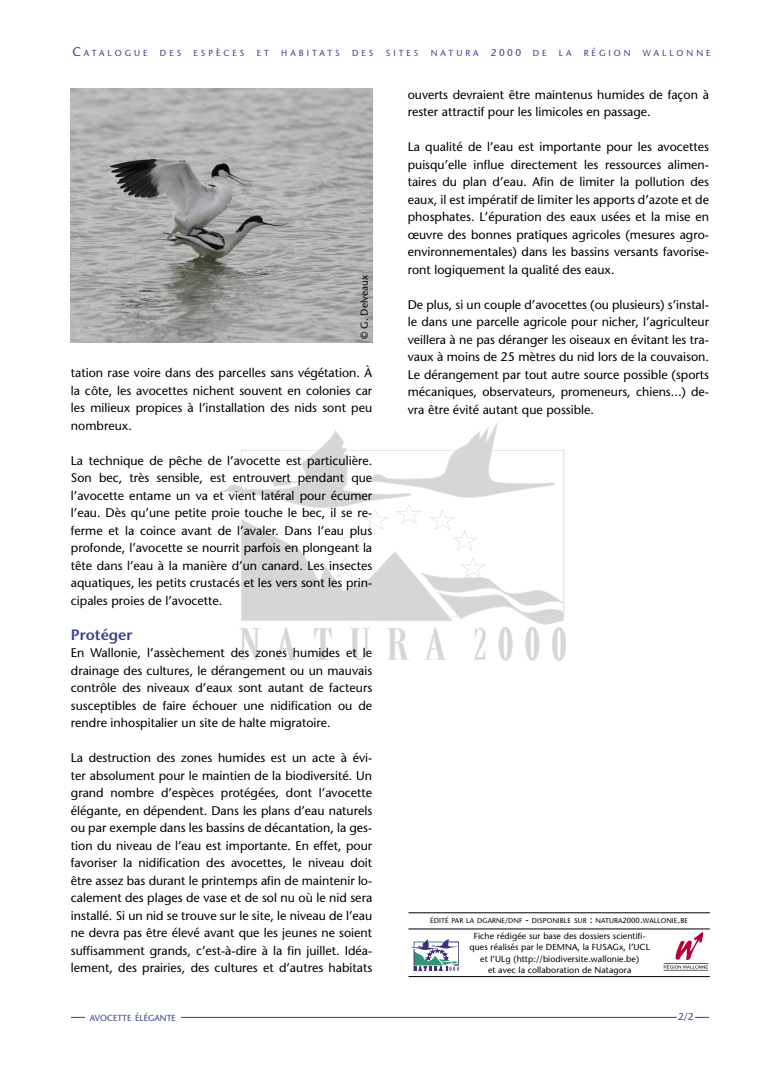
<style>
.page{position:relative;width:780px;height:1088px;background:#fff}
.page>*{position:absolute;margin:0;border:0;box-sizing:border-box;transform-origin:0 0}
.t1{font:600 15px "Stone Sans";color:#3a418f}
.t2{font:12.5px/17.5px "Stone Sans";color:#000;text-align:justify}
.t3{font:10px "Stone Sans";color:#000}
.t4{font:10px "Stone Sans";color:#3a418f}
.t5{font:8.75px/11.2px "Stone Sans";letter-spacing:.01em;color:#000;text-align:center}
.t6{font:8.75px "Stone Sans";letter-spacing:.345em;color:#3a418f}
.t7{font:8.75px "Stone Sans";color:#3a418f}
.t8{font:7px "Stone Sans";letter-spacing:.015em;color:#000}
.s1{font-size:12.5px}
.s2{font-size:10px}
.s3{font-size:7.5px}
</style>
<div class="page">
<hr style="left:71px;top:1017px;width:638px;height:1px;background:#3a418f">
<div style="left:677px;top:1012px;width:18px;height:10px;background:#fff"></div>
<svg style="left:220px;top:423px;width:346px;height:238px"></svg>
<hr style="left:408px;top:976px;width:301px;height:1px;background:#000">
<hr style="left:408px;top:928px;width:301px;height:1px;background:#000">
<hr style="left:408px;top:912px;width:301px;height:1px;background:#000">
<svg style="left:411px;top:938px;width:48px;height:33px"></svg>
<svg style="left:663px;top:932px;width:45px;height:39px"></svg>
<img style="left:71px;top:89px;width:301px;height:254px">
<div style="left:85px;top:1011px;width:96px;height:32px;background:#fff"></div>
<p class="t6" style="left:72px;top:48px;width:77px"><span class="s1">C</span>ATALOGUE</p>
<p class="t6" style="left:160px;top:48px;width:23px">DES</p>
<p class="t6" style="left:193px;top:48px;width:52px">ESPÈCES</p>
<p class="t6" style="left:257px;top:48px;width:14px">E T</p>
<p class="t6" style="left:281px;top:48px;width:60px">HABITATS</p>
<p class="t6" style="left:352px;top:48px;width:23px">DES</p>
<p class="t6" style="left:386px;top:48px;width:34px">SITES</p>
<p class="t6" style="left:431px;top:48px;width:117px">NATURA <span class="s2">2000</span> DE</p>
<p class="t6" style="left:559px;top:48px;width:14px">L A</p>
<p class="t6" style="left:583px;top:48px;width:48px">RÉGION</p>
<p class="t6" style="left:643px;top:48px;width:69px">WALLONNE</p>
<p class="t3" style="left:358px;top:339px;width:66px;rotate:-90deg">© G. Delveaux</p>
<p class="t2" style="left:71px;top:364px;width:303px">tation rase voire dans des parcelles sans végétation. À la côte, les avocettes nichent souvent en colonies car les milieux propices à l’installation des nids sont peu nombreux.</p>
<p class="t2" style="left:71px;top:452px;width:303px">La technique de pêche de l’avocette est particulière.<br>Son bec, très sensible, est entrouvert pendant que l’avocette entame un va et vient latéral pour écumer l’eau. Dès qu’une petite proie touche le bec, il se re&shy;ferme et la coince avant de l’avaler. Dans l’eau plus profonde, l’avocette se nourrit parfois en plongeant la tête dans l’eau à la manière d’un canard. Les insectes aquatiques, les petits crustacés et les vers sont les prin&shy;cipales proies de l’avocette.</p>
<p class="t1" style="left:71px;top:625px;width:63px">Protéger</p>
<p class="t2" style="left:71px;top:644px;width:303px">En Wallonie, l’assèchement des zones humides et le drainage des cultures, le dérangement ou un mauvais contrôle des niveaux d’eaux sont autant de facteurs susceptibles de faire échouer une nidification ou de rendre inhospitalier un site de halte migratoire.</p>
<p class="t2" style="left:71px;top:749px;width:303px">La destruction des zones humides est un acte à évi&shy;ter absolument pour le maintien de la biodiversité. Un grand nombre d’espèces protégées, dont l’avocette élégante, en dépendent. Dans les plans d’eau naturels ou par exemple dans les bassins de décantation, la ges&shy;tion du niveau de l’eau est importante. En effet, pour favoriser la nidification des avocettes, le niveau doit être assez bas durant le printemps afin de maintenir lo&shy;calement des plages de vase et de sol nu où le nid sera installé. Si un nid se trouve sur le site, le niveau de l’eau ne devra pas être élevé avant que les jeunes ne soient suffisamment grands, c’est-à-dire à la fin juillet. Idéa&shy;lement, des prairies, des cultures et d’autres habitats</p>
<p class="t7" style="left:90px;top:1012px;width:88px">AVOCETTE ÉLÉGANTE</p>
<p class="t2" style="left:407px;top:85px;width:303px">ouverts devraient être maintenus humides de façon à rester attractif pour les limicoles en passage.</p>
<p class="t2" style="left:407px;top:138px;width:303px">La qualité de l’eau est importante pour les avocettes puisqu’elle influe directement les ressources alimen&shy;taires du plan d’eau. Afin de limiter la pollution des eaux, il est impératif de limiter les apports d’azote et de phosphates. L’épuration des eaux usées et la mise en œuvre des bonnes pratiques agricoles (mesures agro&shy;environnementales) dans les bassins versants favorise&shy;ront logiquement la qualité des eaux.</p>
<p class="t2" style="left:407px;top:295px;width:303px">De plus, si un couple d’avocettes (ou plusieurs) s’instal&shy;le dans une parcelle agricole pour nicher, l’agriculteur veillera à ne pas déranger les oiseaux en évitant les tra&shy;vaux à moins de 25 mètres du nid lors de la couvaison.<br>Le dérangement par tout autre source possible (sports mécaniques, observateurs, promeneurs, chiens...) de&shy;vra être évité autant que possible.</p>
<p class="t8" style="left:430px;top:917px;width:259px">ÉDITÉ PAR LA DGARNE<span class="s3">/</span>DNF <span class="s2">-</span> DISPONIBLE SUR <span class="s2">:</span> NATURA<span class="s3">2000</span><span class="s2">.</span>WALLONIE<span class="s2">.</span>BE</p>
<p class="t5" style="left:469px;top:930px;width:182px">Fiche rédigée sur base des dossiers scientifi&shy;ques réalisés par le DEMNA, la FUSAGx, l’UCL et l’ULg (http://biodiversite.wallonie.be)<br>et avec la collaboration de Natagora</p>
<p class="t4" style="left:678px;top:1010px;width:17px">2/2</p>
</div>
